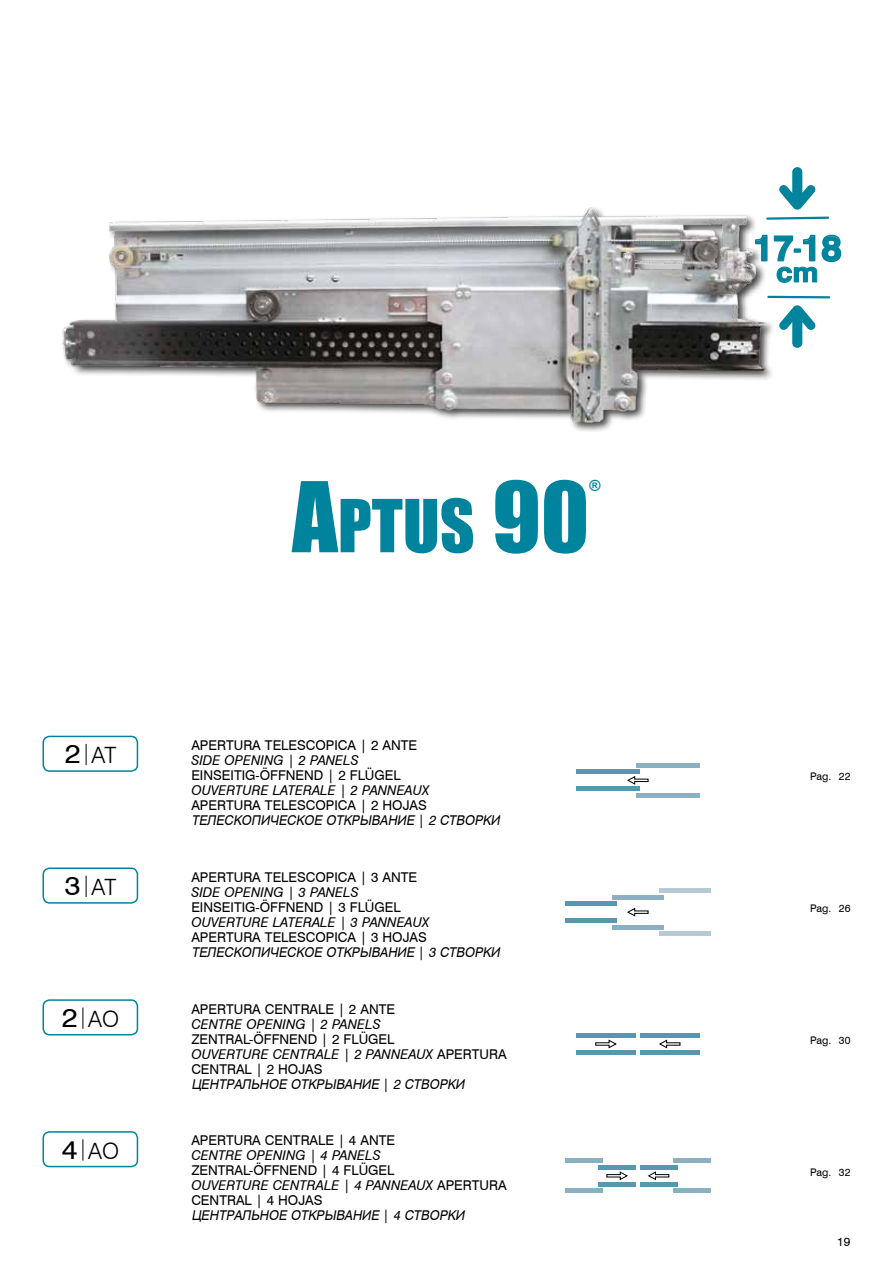
<style>
.page{position:relative;width:893px;height:1263px;background:#fff}
.page>*{position:absolute;margin:0;border:0;box-sizing:border-box;transform-origin:0 0}
.t1{font:67.5px "Impact";color:#00839c}
.t2{font:700 36px "Swiss 721 BT";color:#00839c}
.t3{font:700 27px "Swiss 721 BT";color:#00839c;scale:1.1 1}
.t4{font:300 22.5px "Swiss 721 BT";letter-spacing:-.02em;color:#000}
.t5{font:15px "Impact";color:#00839c}
.t6{font:13.5px "Swiss 721 BT";color:#000}
.t7{font:italic 13.5px "Swiss 721 BT";color:#000}
.t8{font:italic 13.5px "Swiss 721 Cyrillic BT";color:#000;scale:.95 1}
.t9{font:12px "Swiss 721 BT";color:#000}
.t10{font:10.5px "Swiss 721 BT";color:#000}
.s1{font-size:21px}
.s2{font-size:90px}
.s3{font-weight:400;font-size:26.25px}
.s4{font-style:normal}
.s5{font-style:italic}
</style>
<div class="page">
<img style="left:62px;top:207px;width:710px;height:225px">
<hr style="left:636px;top:763px;width:63px;height:4px;background:#8ab0c1">
<hr style="left:576px;top:770px;width:64px;height:4px;background:#5898ae">
<svg style="left:627px;top:776px;width:22px;height:9px"></svg>
<hr style="left:636px;top:793px;width:63px;height:4px;background:#8ab0c1">
<hr style="left:576px;top:787px;width:64px;height:4px;background:#5898ae">
<hr style="left:612px;top:895px;width:51px;height:4px;background:#8ab0c1">
<hr style="left:659px;top:889px;width:51px;height:4px;background:#b5cad5">
<div style="left:566px;top:901px;width:51px;height:5px;background:#5898ae"></div>
<hr style="left:612px;top:925px;width:51px;height:4px;background:#8ab0c1">
<hr style="left:659px;top:931px;width:51px;height:4px;background:#b5cad5">
<div style="left:566px;top:918px;width:51px;height:5px;background:#5898ae"></div>
<svg style="left:627px;top:907px;width:22px;height:10px"></svg>
<hr style="left:640px;top:1033px;width:59px;height:4px;background:#5898ae">
<hr style="left:576px;top:1033px;width:60px;height:4px;background:#5898ae">
<svg style="left:595px;top:1039px;width:22px;height:10px"></svg>
<hr style="left:640px;top:1050px;width:59px;height:4px;background:#5898ae">
<hr style="left:576px;top:1050px;width:60px;height:4px;background:#5898ae">
<svg style="left:659px;top:1039px;width:22px;height:10px"></svg>
<hr style="left:566px;top:1159px;width:37px;height:4px;background:#8ab0c1">
<hr style="left:598px;top:1165px;width:38px;height:4px;background:#5898ae">
<div style="left:566px;top:1188px;width:37px;height:5px;background:#8ab0c1"></div>
<hr style="left:598px;top:1182px;width:38px;height:4px;background:#5898ae">
<hr style="left:673px;top:1159px;width:37px;height:4px;background:#8ab0c1">
<hr style="left:640px;top:1165px;width:37px;height:4px;background:#5898ae">
<div style="left:673px;top:1188px;width:37px;height:5px;background:#8ab0c1"></div>
<hr style="left:640px;top:1182px;width:37px;height:4px;background:#5898ae">
<svg style="left:606px;top:1171px;width:22px;height:10px"></svg>
<svg style="left:647px;top:1171px;width:23px;height:10px"></svg>
<div style="left:43px;top:736px;width:95px;height:36px;border:2px solid #00839c;border-radius:6px"></div>
<svg style="left:86px;top:744px;width:1px;height:21px"></svg>
<div style="left:43px;top:867px;width:95px;height:37px;border:2px solid #00839c;border-radius:6px"></div>
<svg style="left:86px;top:876px;width:1px;height:21px"></svg>
<div style="left:43px;top:999px;width:95px;height:36px;border:2px solid #00839c;border-radius:6px"></div>
<svg style="left:83px;top:1007px;width:1px;height:22px"></svg>
<div style="left:43px;top:1131px;width:95px;height:36px;border:2px solid #00839c;border-radius:6px"></div>
<svg style="left:83px;top:1139px;width:1px;height:21px"></svg>
<div style="left:771px;top:295px;width:54px;height:61px;background:#fff"></div>
<div style="left:745px;top:225px;width:105px;height:46px;background:#fff;opacity:.75"></div>
<div style="left:767px;top:256px;width:59px;height:35px;background:#fff"></div>
<svg style="left:754px;top:234px;width:88px;height:49px"></svg>
<div style="left:756px;top:207px;width:81px;height:22px;background:#fff"></div>
<svg style="left:766px;top:167px;width:64px;height:53px"></svg>
<div style="left:757px;top:286px;width:81px;height:21px;background:#fff"></div>
<svg style="left:766px;top:295px;width:65px;height:53px"></svg>
<h2 class="t2" style="left:753px;top:226px;width:90px">17<span class="s1">-</span>18</h2>
<h3 class="t3" style="left:776px;top:256px;width:40px">cm</h3>
<h1 class="t1" style="left:292px;top:473px;width:298px"><span class="s2">A</span>ptus <span class="s2">90</span></h1>
<p class="t5" style="left:589px;top:473px;width:13px">®</p>
<h3 class="t4" style="left:65px;top:742px;width:53px"><span class="s3">2</span> AT</h3>
<p class="t6" style="left:191px;top:737px;width:19px">APERTURA</p>
<p class="t6" style="left:265px;top:737px;width:154px">TELESCOPICA | 2 ANTE</p>
<p class="t7" style="left:191px;top:752px;width:169px">SIDE OPENING | 2 PANELS</p>
<p class="t6" style="left:191px;top:767px;width:176px">EINSEITIG-ÖFFNEND | 2 FLÜGEL</p>
<p class="t7" style="left:191px;top:782px;width:181px">OUVERTURE LATERALE | 2 PANN</p>
<p class="t7" style="left:397px;top:782px;width:34px">EAUX</p>
<p class="t6" style="left:191px;top:797px;width:237px">APERTURA TELESCOPICA | 2 HOJAS</p>
<p class="t8" style="left:191px;top:812px;width:329px">ТЕЛЕСКОПИЧЕСКОЕ ОТКРЫВАНИЕ <span class="s4">|</span> 2 СТВОРКИ</p>
<p class="t10" style="left:810px;top:770px;width:42px">PAG. 22</p>
<h3 class="t4" style="left:65px;top:873px;width:53px"><span class="s3">3</span> AT</h3>
<p class="t6" style="left:191px;top:869px;width:19px">APERTURA</p>
<p class="t6" style="left:265px;top:869px;width:154px">TELESCOPICA | 3 ANTE</p>
<p class="t7" style="left:191px;top:884px;width:169px">SIDE OPENING | 3 PANELS</p>
<p class="t6" style="left:191px;top:899px;width:176px">EINSEITIG-ÖFFNEND | 3 FLÜGEL</p>
<p class="t7" style="left:191px;top:914px;width:181px">OUVERTURE LATERALE | 3 PANN</p>
<p class="t7" style="left:397px;top:914px;width:34px">EAUX</p>
<p class="t6" style="left:191px;top:929px;width:237px">APERTURA TELESCOPICA | 3 HOJAS</p>
<p class="t8" style="left:191px;top:944px;width:329px">ТЕЛЕСКОПИЧЕСКОЕ ОТКРЫВАНИЕ <span class="s4">|</span> 3 СТВОРКИ</p>
<p class="t10" style="left:810px;top:902px;width:42px">PAG. 26</p>
<h3 class="t4" style="left:62px;top:1005px;width:59px"><span class="s3">2</span> AO</h3>
<p class="t6" style="left:191px;top:1001px;width:205px">APERTURA CENTRALE | 2 ANTE</p>
<p class="t7" style="left:191px;top:1016px;width:36px">CENTRE</p>
<p class="t7" style="left:246px;top:1016px;width:135px">OPENING | 2 PANELS</p>
<p class="t6" style="left:191px;top:1031px;width:170px">ZENTRAL-ÖFFNEND | 2 FLÜGEL</p>
<p class="t7" style="left:191px;top:1045px;width:185px">OUVERTURE CENTRALE | 2 PANN</p>
<p class="t6" style="left:400px;top:1045px;width:108px"><span class="s5">EAUX</span> APERTURA</p>
<p class="t6" style="left:191px;top:1060px;width:133px">CENTRAL | 2 HOJAS</p>
<p class="t8" style="left:191px;top:1076px;width:292px">ЦЕНТРАЛЬНОЕ ОТКРЫВАНИЕ <span class="s4">|</span> 2 СТВОРКИ</p>
<p class="t10" style="left:810px;top:1034px;width:42px">PAG. 30</p>
<h3 class="t4" style="left:62px;top:1137px;width:59px"><span class="s3">4</span> AO</h3>
<p class="t6" style="left:191px;top:1132px;width:205px">APERTURA CENTRALE | 4 ANTE</p>
<p class="t7" style="left:191px;top:1147px;width:36px">CENTRE</p>
<p class="t7" style="left:246px;top:1147px;width:135px">OPENING | 4 PANELS</p>
<p class="t6" style="left:191px;top:1162px;width:170px">ZENTRAL-ÖFFNEND | 4 FLÜGEL</p>
<p class="t7" style="left:191px;top:1177px;width:185px">OUVERTURE CENTRALE | 4 PANN</p>
<p class="t6" style="left:400px;top:1177px;width:108px"><span class="s5">EAUX</span> APERTURA</p>
<p class="t6" style="left:191px;top:1192px;width:133px">CENTRAL | 4 HOJAS</p>
<p class="t8" style="left:191px;top:1207px;width:292px">ЦЕНТРАЛЬНОЕ ОТКРЫВАНИЕ <span class="s4">|</span> 4 СТВОРКИ</p>
<p class="t10" style="left:810px;top:1166px;width:42px">PAG. 32</p>
<p class="t9" style="left:837px;top:1234px;width:15px">19</p>
</div>
